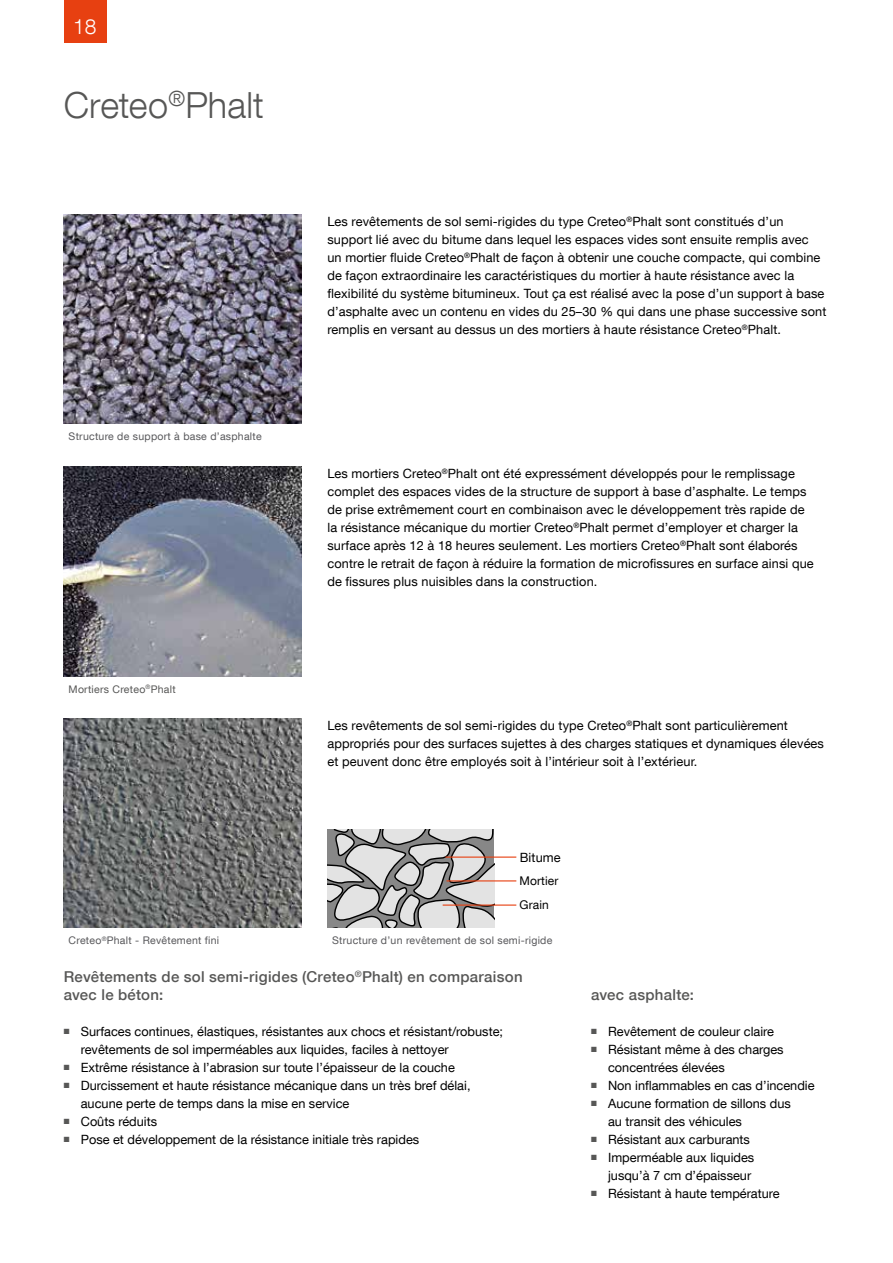
<style>
.page{position:relative;width:893px;height:1263px;background:#fff}
.page>*{position:absolute;margin:0;border:0;box-sizing:border-box;transform-origin:0 0}
.t1{font:300 36px "Helvetica Neue LT Com";letter-spacing:.005em;color:#575756}
.t2{font:300 21px "Helvetica Neue LT Com";color:#fff}
.t3{font:500 15px "Helvetica Neue LT Com";letter-spacing:.02em;color:#575756}
.t4{font:12.75px/18px "Helvetica Neue LT Com";letter-spacing:.01em;color:#000}
.t5{font:12px/23.9px "Helvetica Neue LT Com";letter-spacing:.01em;color:#000}
.t6{font:10.5px "Helvetica Neue LT Com";letter-spacing:.025em;color:#58585b}
.t7{font:10.5px "Helvetica Neue LT Com";letter-spacing:.025em;color:#575756}
.s1{color:#575756}
</style>
<div class="page">
<div style="left:64px;top:0;width:42px;height:43px;background:#e74011"></div>
<img style="left:64px;top:467px;width:238px;height:209px">
<img style="left:64px;top:719px;width:238px;height:209px">
<img style="left:64px;top:215px;width:238px;height:209px">
<svg style="left:327px;top:829px;width:167px;height:99px;background:#afafaf"></svg>
<hr style="left:445px;top:856px;width:71px;height:2px;background:#e74011">
<hr style="left:446px;top:880px;width:70px;height:1px;background:#e74011">
<hr style="left:443px;top:904px;width:73px;height:2px;background:#e74011">
<h2 class="t2" style="left:73px;top:13px;width:25px">18</h2>
<h1 class="t1" style="left:64px;top:83px;width:202px">Creteo<sup>®</sup>Phalt</h1>
<p class="t6" style="left:69px;top:430px;width:195px">Structure de support à base d’asphalte</p>
<p class="t7" style="left:69px;top:682px;width:109px">Mortiers Creteo<sup>®</sup>Phalt</p>
<p class="t4" style="left:327px;top:212px;width:501px">Les revêtements de sol semi-rigides du type Creteo<sup>®</sup>Phalt sont constitués d’un support lié avec du bitume dans lequel les espaces vides sont ensuite remplis avec<br>un mortier fluide Creteo<sup>®</sup>Phalt de façon à obtenir une couche compacte, qui combine de façon extraordinaire les caractéristiques du mortier à haute résistance avec la flexibilité du système bitumineux. Tout ça est réalisé avec la pose d’un support à base d’asphalte avec un contenu en vides du 25–30 % qui dans une phase successive sont remplis en versant au dessus un des mortiers à haute résistance Creteo<sup>®</sup>Phalt.</p>
<p class="t4" style="left:327px;top:464px;width:488px">Les mortiers Creteo<sup>®</sup>Phalt ont été expressément développés pour le remplissage complet des espaces vides de la structure de support à base d’asphalte. Le temps de prise extrêmement court en combinaison avec le développement très rapide de la résistance mécanique du mortier Creteo<sup>®</sup>Phalt permet d’employer et charger la surface après 12 à 18 heures seulement. Les mortiers Creteo<sup>®</sup>Phalt sont élaborés contre le retrait de façon à réduire la formation de microfissures en surface ainsi que de fissures plus nuisibles dans la construction.</p>
<p class="t4" style="left:327px;top:716px;width:498px">Les revêtements de sol semi-rigides du type Creteo<sup>®</sup>Phalt sont particulièrement appropriés pour des surfaces sujettes à des charges statiques et dynamiques élevées et peuvent donc être employés soit à l’intérieur soit à l’extérieur.</p>
<p class="t4" style="left:520px;top:848px;width:43px">Bitume</p>
<p class="t5" style="left:520px;top:868px;width:40px">Mortier<br>Grain</p>
<p class="t6" style="left:69px;top:934px;width:152px">Creteo<sup>®</sup>Phalt - Revêtement fini</p>
<p class="t6" style="left:332px;top:934px;width:222px">Structure d’un revêtement de sol semi-rigide</p>
<p class="t3" style="left:64px;top:967px;width:460px">Revêtements de sol semi-rigides (Creteo<sup>®</sup>Phalt) en comparaison</p>
<p class="t3" style="left:64px;top:985px;width:101px">avec le béton:</p>
<p class="t4" style="left:81px;top:1022px;width:424px;text-indent:-17px"><span class="s1">■</span> Surfaces continues, élastiques, résistantes aux chocs et résistant/robuste; revêtements de sol imperméables aux liquides, faciles à nettoyer</p>
<p class="t4" style="left:64px;top:1058px;width:393px"><span class="s1">■</span> Extrême résistance à l’abrasion sur toute l’épaisseur de la couche</p>
<p class="t4" style="left:81px;top:1076px;width:391px;text-indent:-17px"><span class="s1">■</span> Durcissement et haute résistance mécanique dans un très bref délai, aucune perte de temps dans la mise en service</p>
<p class="t4" style="left:64px;top:1112px;width:95px"><span class="s1">■</span> Coûts réduits</p>
<p class="t4" style="left:64px;top:1130px;width:357px"><span class="s1">■</span> Pose et développement de la résistance initiale très rapides</p>
<p class="t3" style="left:591px;top:985px;width:105px">avec asphalte:</p>
<p class="t4" style="left:591px;top:1022px;width:185px"><span class="s1">■</span> Revêtement de couleur claire</p>
<p class="t4" style="left:608px;top:1040px;width:177px;text-indent:-17px"><span class="s1">■</span> Résistant même à des charges concentrées élevées</p>
<p class="t4" style="left:591px;top:1076px;width:225px"><span class="s1">■</span> Non inflammables en cas d’incendie</p>
<p class="t4" style="left:608px;top:1094px;width:184px;text-indent:-17px"><span class="s1">■</span> Aucune formation de sillons dus au transit des véhicules</p>
<p class="t4" style="left:591px;top:1130px;width:160px"><span class="s1">■</span> Résistant aux carburants</p>
<p class="t4" style="left:591px;top:1148px;width:165px;text-align:right"><span class="s1">■</span> Imperméable aux liquides jusqu’à 7 cm d’épaisseur</p>
<p class="t4" style="left:591px;top:1184px;width:190px"><span class="s1">■</span> Résistant à haute température</p>
</div>
